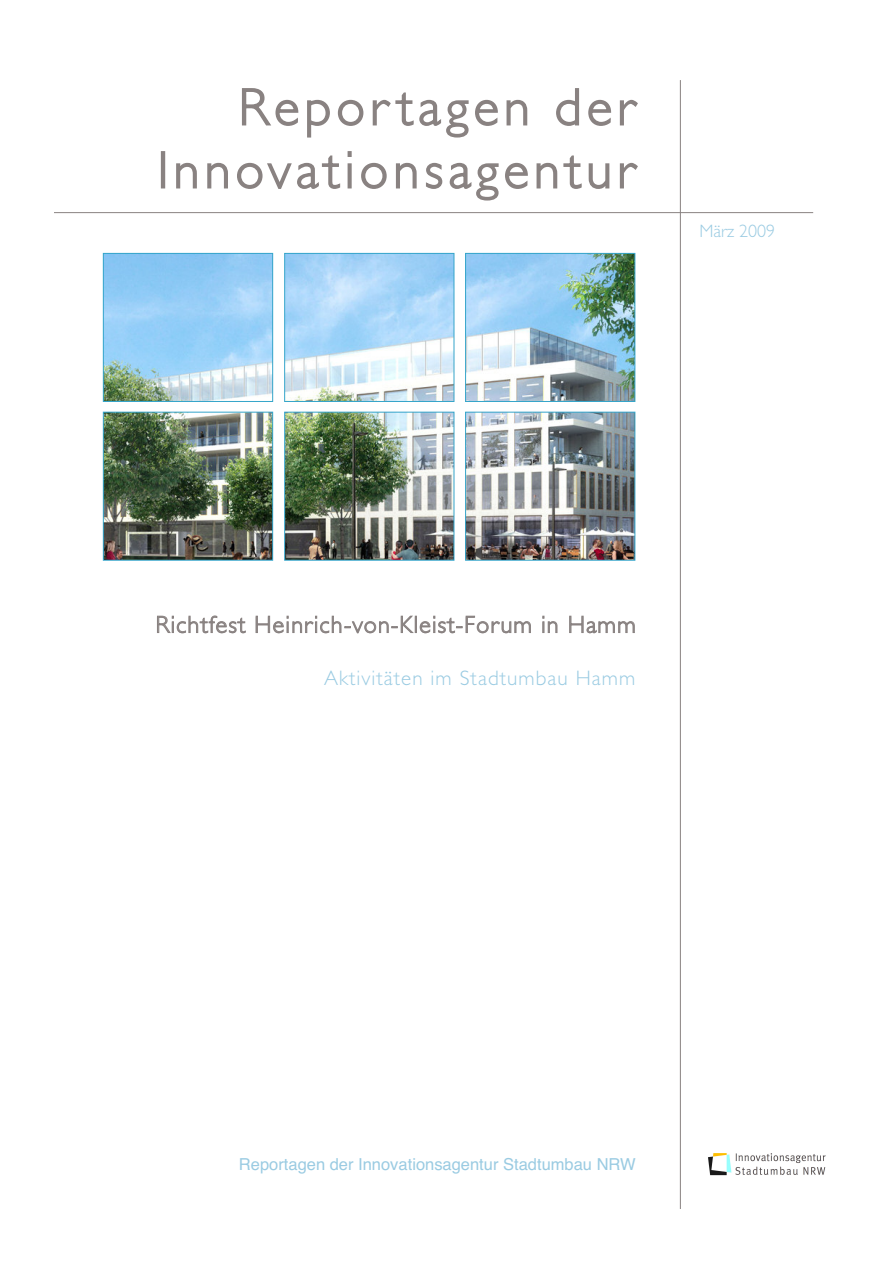
<style>
.page{position:relative;width:893px;height:1263px;background:#fff}
.page>*{position:absolute;margin:0;border:0;box-sizing:border-box;transform-origin:0 0}
.t1{font:300 52.5px/63px "Gill Sans";letter-spacing:.1em;color:#898281;text-align:right}
.t2{font:300 24px "Gill Sans";letter-spacing:.05em;color:#898281}
.t3{font:300 21px "Gill Sans";letter-spacing:.05em;color:#9acbe2}
.t4{font:300 18px "Gill Sans";color:#9acbe2}
.t5{font:16.5px "Helvetica";color:#9acbe2}
</style>
<div class="page">
<img style="left:105px;top:255px;width:166px;height:145px">
<div style="left:103px;top:253px;width:170px;height:149px;border:1px solid #35a5ca"></div>
<hr style="left:54px;top:212px;width:759px;height:1px;background:#898281">
<hr style="left:680px;top:80px;width:1px;height:1129px;background:#898281">
<img style="left:467px;top:414px;width:166px;height:145px">
<div style="left:465px;top:412px;width:170px;height:149px;border:1px solid #35a5ca"></div>
<img style="left:286px;top:414px;width:166px;height:145px">
<div style="left:284px;top:412px;width:170px;height:149px;border:1px solid #35a5ca"></div>
<img style="left:105px;top:414px;width:166px;height:145px">
<div style="left:103px;top:412px;width:170px;height:149px;border:1px solid #35a5ca"></div>
<img style="left:467px;top:255px;width:166px;height:145px">
<div style="left:465px;top:253px;width:170px;height:149px;border:1px solid #35a5ca"></div>
<img style="left:286px;top:255px;width:166px;height:145px">
<div style="left:284px;top:253px;width:170px;height:149px;border:1px solid #35a5ca"></div>
<img style="left:708px;top:1153px;width:118px;height:23px">
<h1 class="t1" style="left:158px;top:75px;width:479px">Reportagen der<br>Innovationsagentur</h1>
<p class="t4" style="left:699px;top:220px;width:77px">März 2009</p>
<h2 class="t2" style="left:156px;top:610px;width:482px">Richtfest Heinrich-von-Kleist-Forum in Hamm</h2>
<p class="t3" style="left:324px;top:665px;width:313px">Aktivitäten im Stadtumbau Hamm</p>
<p class="t5" style="left:239px;top:1154px;width:398px">Reportagen der Innovationsagentur Stadtumbau NRW</p>
</div>
